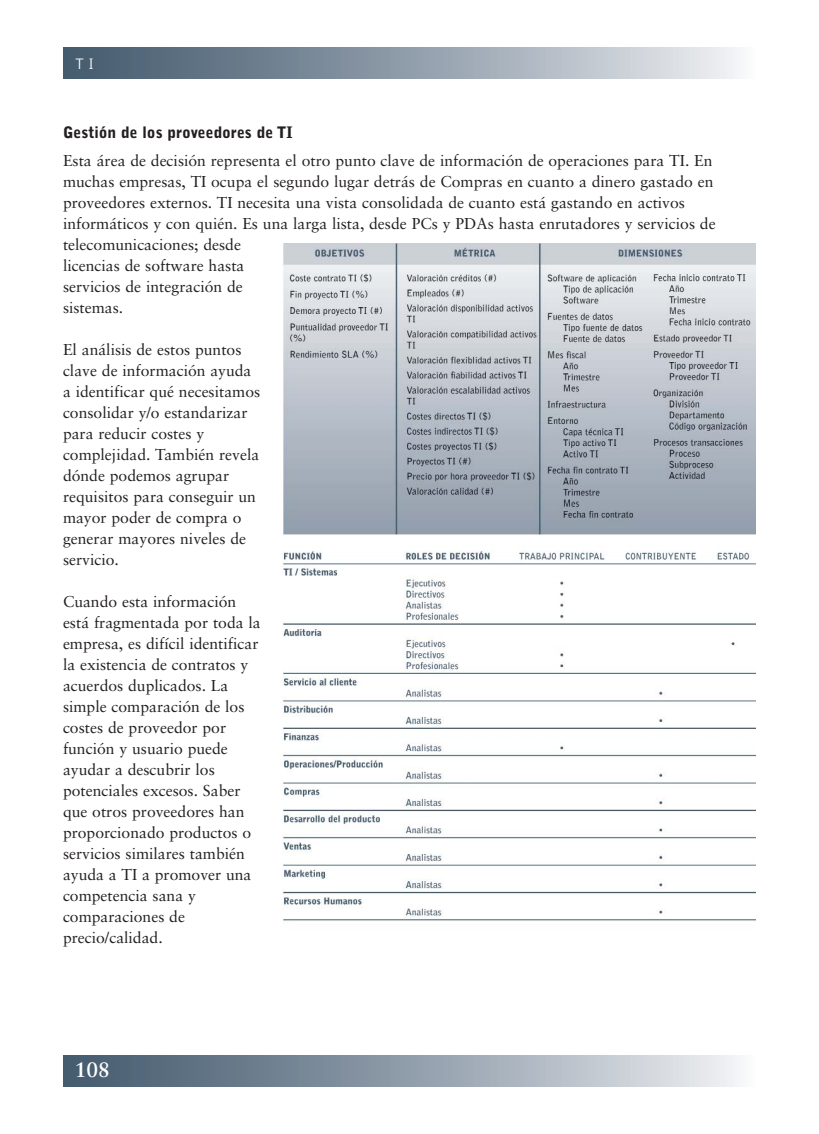
<style>
.page{position:relative;width:819px;height:1134px;background:#fff}
.page>*{position:absolute;margin:0;border:0;box-sizing:border-box;transform-origin:0 0}
.t1{font:700 21px "Sabon";color:#fff}
.t2{font:15.75px/21px "Sabon";color:#231f20}
.t3{font:900 15.75px "Bell Gothic";color:#231f20}
.t4{font:300 15.75px "Bell Gothic";color:#fff}
</style>
<div class="page">
<img style="left:63px;top:47px;width:676px;height:32px">
<img style="left:63px;top:1055px;width:676px;height:32px">
<img style="left:282px;top:244px;width:474px;height:677px">
<p class="t4" style="left:75px;top:58px;width:21px">TI</p>
<p class="t3" style="left:63px;top:126px;width:231px">Gestión de los proveedores de TI</p>
<p class="t2" style="left:63px;top:151px;width:654px">Esta área de decisión representa el otro punto clave de información de operaciones para TI. En muchas empresas, TI ocupa el segundo lugar detrás de Compras en cuanto a dinero gastado en proveedores externos. TI necesita una vista consolidada de cuanto está gastando en activos informáticos y con quién. Es una larga lista, desde PCs y PDAs hasta enrutadores y servicios de telecomunicaciones; desde<br>licencias de software hasta<br>servicios de integración de<br>sistemas.</p>
<p class="t2" style="left:63px;top:340px;width:199px">El análisis de estos puntos clave de información ayuda a identificar qué necesitamos consolidar y/o estandarizar para reducir costes y complejidad. También revela dónde podemos agrupar requisitos para conseguir un mayor poder de compra o generar mayores niveles de servicio.</p>
<p class="t2" style="left:63px;top:592px;width:199px">Cuando esta información está fragmentada por toda la empresa, es difícil identificar la existencia de contratos y acuerdos duplicados. La simple comparación de los costes de proveedor por función y usuario puede ayudar a descubrir los potenciales excesos. Saber que otros proveedores han proporcionado productos o servicios similares también ayuda a TI a promover una competencia sana y comparaciones de precio/calidad.</p>
<h1 class="t1" style="left:75px;top:1061px;width:37px">108</h1>
</div>
